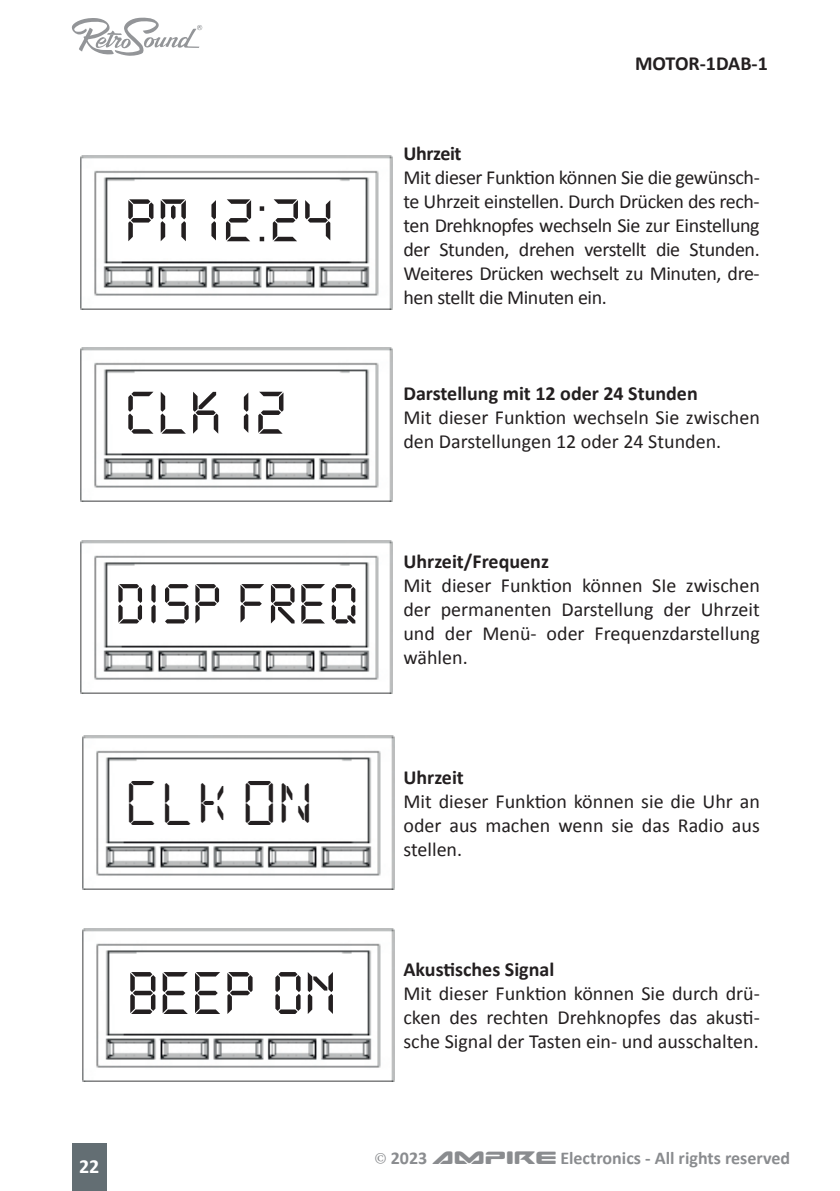
<style>
.page{position:relative;width:840px;height:1191px;background:#fff}
.page>*{position:absolute;margin:0;border:0;box-sizing:border-box;transform-origin:0 0}
.t1{font:44px "DSEG14 Classic";color:#231f20}
.t2{font:20px/24px "Calibri";color:#231f20;text-align:justify}
.t3{font:700 20px "Calibri";color:#231f20}
.t4{font:700 20px "Calibri";letter-spacing:-.02em;color:#231f20}
.t5{font:700 20px "Calibri";color:#fff}
.t6{font:700 18px "Calibri";color:#8a8c8f}
.s1{font-family:"Minion Pro";font-weight:400;font-size:17.6px}
.s2{font-family:"Sea Dog 2001";font-weight:400;font-size:17.6px}
</style>
<div class="page">
<svg style="left:71px;top:17px;width:131px;height:39px"></svg>
<div style="left:72px;top:1143px;width:34px;height:48px;background:#636e73"></div>
<img style="left:80px;top:155px;width:312px;height:154px">
<svg style="left:128px;top:199px;width:202px;height:42px"></svg>
<img style="left:80px;top:348px;width:312px;height:153px">
<svg style="left:128px;top:392px;width:155px;height:42px"></svg>
<img style="left:80px;top:540px;width:312px;height:154px">
<svg style="left:118px;top:584px;width:237px;height:39px"></svg>
<img style="left:82px;top:736px;width:312px;height:153px">
<img style="left:82px;top:928px;width:312px;height:153px">
<svg style="left:130px;top:972px;width:203px;height:42px"></svg>
<h1 class="t1" style="left:125px;top:784px;width:190px">CLK ON</h1>
<p class="t5" style="left:79px;top:1153px;width:22px">22</p>
<p class="t3" style="left:634px;top:51px;width:134px">MOTOR-1DAB-1</p>
<p class="t4" style="left:403px;top:140px;width:59px">Uhrzeit</p>
<p class="t2" style="left:403px;top:165px;width:357px">Mit dieser Funktion können Sie die gewünsch&shy;te Uhrzeit einstellen. Durch Drücken des rech&shy;ten Drehknopfes wechseln Sie zur Einstellung der Stunden, drehen verstellt die Stunden.<br>Weiteres Drücken wechselt zu Minuten, dre&shy;hen stellt die Minuten ein.</p>
<p class="t3" style="left:403px;top:380px;width:295px">Darstellung mit 12 oder 24 Stunden</p>
<p class="t2" style="left:403px;top:405px;width:358px">Mit dieser Funktion wechseln Sie zwischen den Darstellungen 12 oder 24 Stunden.</p>
<p class="t3" style="left:403px;top:548px;width:147px">Uhrzeit/Frequenz</p>
<p class="t2" style="left:403px;top:573px;width:358px">Mit dieser Funktion können SIe zwischen der permanenten Darstellung der Uhrzeit und der Menü- oder Frequenzdarstellung wählen.</p>
<p class="t3" style="left:403px;top:764px;width:62px">Uhrzeit</p>
<p class="t2" style="left:403px;top:789px;width:358px">Mit dieser Funktion können sie die Uhr an oder aus machen wenn sie das Radio aus stellen.</p>
<p class="t3" style="left:403px;top:956px;width:152px">Akustisches Signal</p>
<p class="t2" style="left:403px;top:981px;width:358px">Mit dieser Funktion können Sie durch drü&shy;cken des rechten Drehknopfes das akusti&shy;sche Signal der Tasten ein- und ausschalten.</p>
<p class="t6" style="left:374px;top:1146px;width:417px"><span class="s1">©</span> 2023 <span class="s2">AMPIRE</span> Electronics - All rights reserved</p>
</div>
